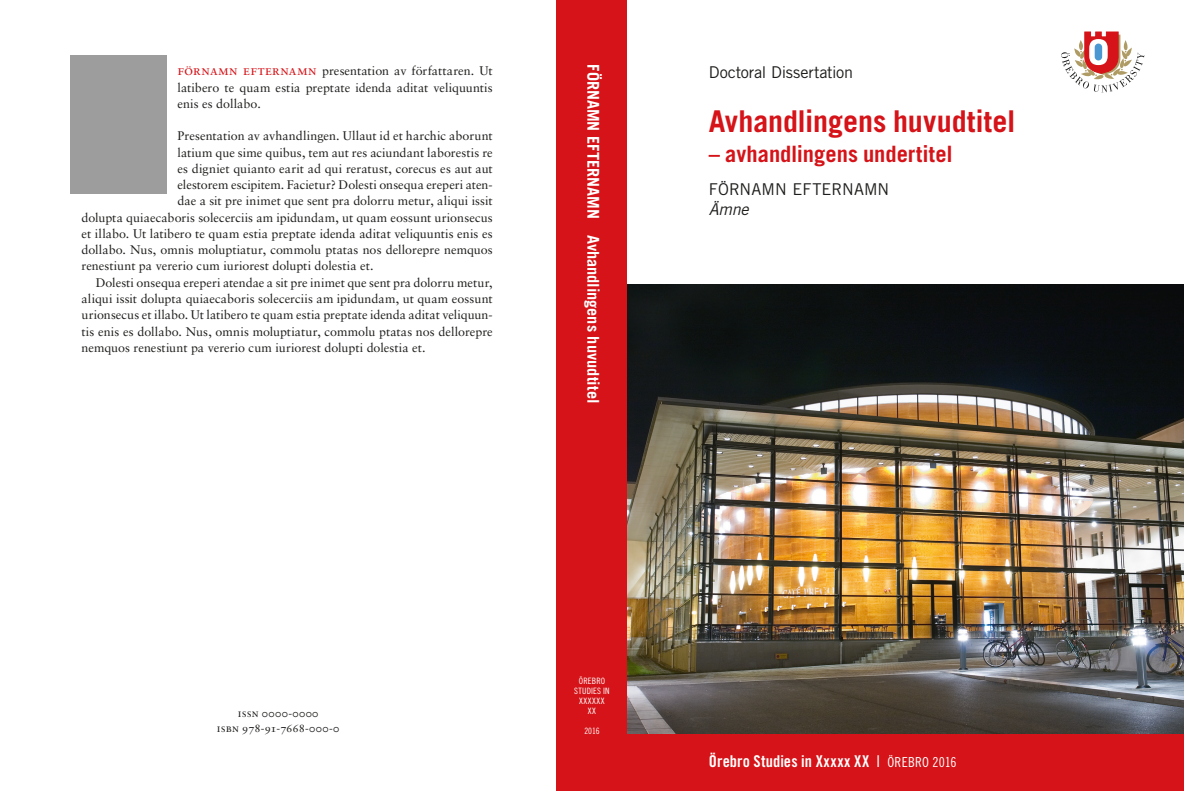
<style>
.page{position:relative;width:1184px;height:791px;background:#fff}
.page>*{position:absolute;margin:0;border:0;box-sizing:border-box;transform-origin:0 0}
.t1{font:700 30px "Trade Gothic LT Std";letter-spacing:-.005em;color:#d51318}
.t2{font:700 22.5px "Trade Gothic LT Std";color:#d51318}
.t3{font:700 16.25px "Trade Gothic LT Std";letter-spacing:.005em;color:#fff}
.t4{font:16.25px "Trade Gothic LT Std";letter-spacing:-.005em;color:#1d1d1b}
.t5{font:16.25px "Trade Gothic LT Std Bd Cn 20";letter-spacing:.01em;color:#fff}
.t6{font:italic 16.25px "Trade Gothic LT Std";color:#1d1d1b}
.t7{font:12.5px/16.2px "Sabon LT Std";color:#1d1d1b;text-align:justify}
.t8{font:11.25px/15px "Sabon LT Std";letter-spacing:.01em;color:#1d1d1b;text-align:center}
.t9{font:8.75px/10px "Trade Gothic LT Std Cn 18";letter-spacing:.02em;color:#fff;text-align:center}
.s1{font-size:13.75px;color:#d51318}
.s2{font-family:"Trade Gothic LT Std Cn 18"}
.s3{font-family:"Trade Gothic LT Std Cn 18";font-size:13.75px}
</style>
<div class="page">
<img style="left:627px;top:284px;width:556px;height:449px">
<div style="left:70px;top:55px;width:97px;height:139px;background:#9d9d9d"></div>
<div style="left:621px;top:733px;width:562px;height:57px;background:#d51318"></div>
<div style="left:556px;top:0;width:71px;height:790px;background:#d51318"></div>
<svg style="left:1061px;top:32px;width:83px;height:60px"></svg>
<p class="t7" style="left:177px;top:63px;width:317px"><span class="s1">förnamn efternamn</span> presentation av författaren. Ut latibero te quam estia preptate idenda aditat veliquuntis enis es dollabo.</p>
<p class="t7" style="left:177px;top:128px;width:317px">Presentation av avhandlingen. Ullaut id et harchic aborunt</p>
<p class="t7" style="left:177px;top:144px;width:317px">latium que sime quibus, tem aut res aciundant laborestis re</p>
<p class="t7" style="left:177px;top:160px;width:317px">es digniet quianto earit ad qui reratust, corecus es aut aut</p>
<p class="t7" style="left:177px;top:176px;width:317px">elestorem escipitem. Facietur? Dolesti onsequa ereperi aten-</p>
<p class="t7" style="left:177px;top:193px;width:317px">dae a sit pre inimet que sent pra dolorru metur, aliqui issit</p>
<p class="t7" style="left:81px;top:209px;width:413px">dolupta quiaecaboris solecerciis am ipidundam, ut quam eossunt urionsecus</p>
<p class="t7" style="left:81px;top:225px;width:412px">et illabo. Ut latibero te quam estia preptate idenda aditat veliquuntis enis es</p>
<p class="t7" style="left:81px;top:241px;width:413px">dollabo. Nus, omnis moluptiatur, commolu ptatas nos dellorepre nemquos</p>
<p class="t7" style="left:81px;top:258px;width:294px">renestiunt pa vererio cum iuriorest dolupti dolestia et.</p>
<p class="t7" style="left:96px;top:274px;width:398px">Dolesti onsequa ereperi atendae a sit pre inimet que sent pra dolorru metur,</p>
<p class="t7" style="left:81px;top:290px;width:412px">aliqui issit dolupta quiaecaboris solecerciis am ipidundam, ut quam eossunt</p>
<p class="t7" style="left:81px;top:306px;width:413px">urionsecus et illabo. Ut latibero te quam estia preptate idenda aditat veliquun-</p>
<p class="t7" style="left:81px;top:323px;width:413px">tis enis es dollabo. Nus, omnis moluptiatur, commolu ptatas nos dellorepre</p>
<p class="t7" style="left:81px;top:339px;width:346px">nemquos renestiunt pa vererio cum iuriorest dolupti dolestia et.</p>
<h3 class="t3" style="left:603px;top:64px;width:340px;rotate:90deg">FÖRNAMN EFTERNAMN Avhandlingens huvudtitel</h3>
<h3 class="t4" style="left:709px;top:63px;width:146px">Doctoral Dissertation</h3>
<h1 class="t1" style="left:709px;top:102px;width:308px">Avhandlingens huvudtitel</h1>
<h2 class="t2" style="left:709px;top:140px;width:245px">– avhandlingens undertitel</h2>
<h3 class="t4" style="left:709px;top:180px;width:182px">FÖRNAMN EFTERNAMN</h3>
<h3 class="t6" style="left:709px;top:199px;width:41px">Ämne</h3>
<p class="t8" style="left:217px;top:704px;width:124px">issn 0000-0000<br>isbn 978-91-7668-000-0</p>
<p class="t9" style="left:574px;top:675px;width:37px">ÖREBRO<br>STUDIES IN<br>XXXXXX<br>XX</p>
<p class="t9" style="left:584px;top:725px;width:17px">2016</p>
<h3 class="t5" style="left:709px;top:751px;width:249px">Örebro Studies in Xxxxx XX <span class="s2">I</span> <span class="s3">ÖREBRO 2016</span></h3>
</div>
